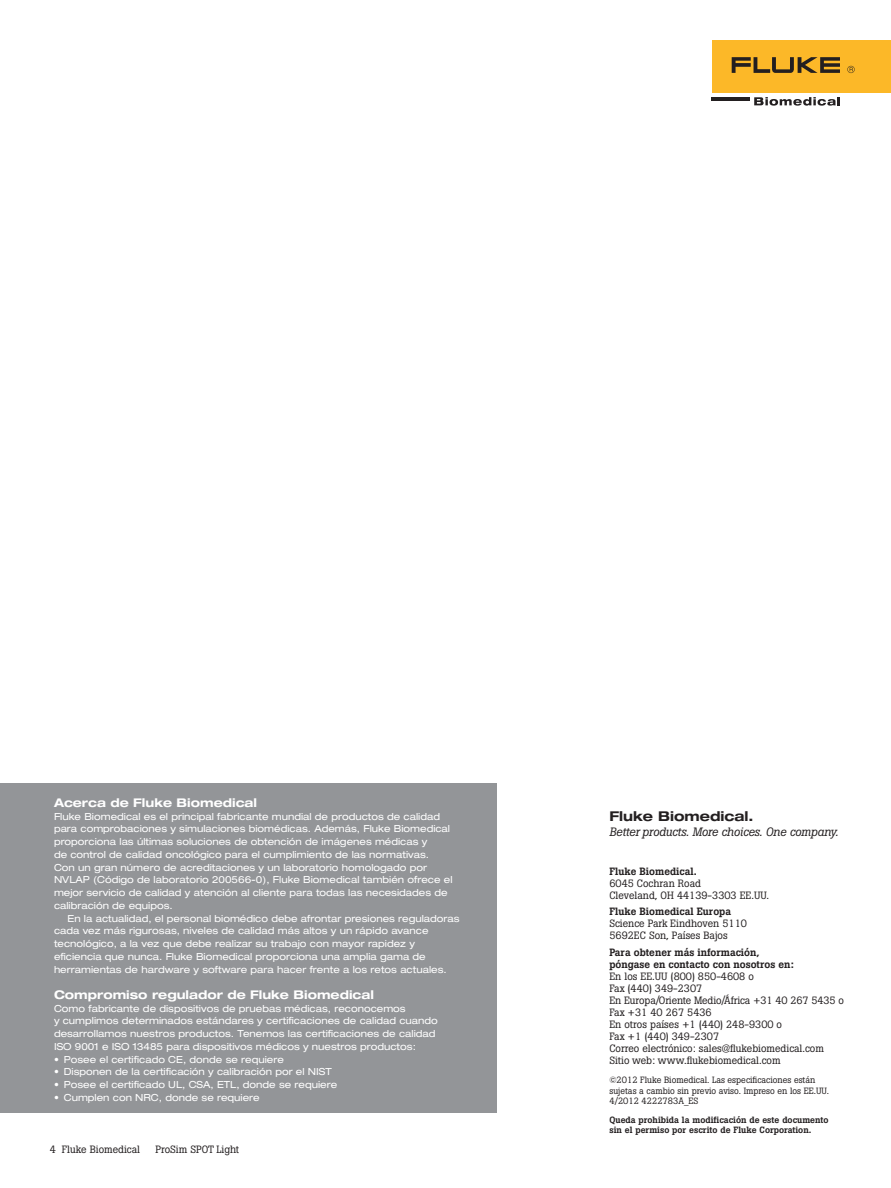
<style>
.page{position:relative;width:891px;height:1188px;background:#fff}
.page>*{position:absolute;margin:0;border:0;box-sizing:border-box;transform-origin:0 0}
.t1{font:700 expanded 13.5px "Helvetica Neue LT Std";color:#231f20}
.t2{font:700 expanded 12px "Helvetica Neue LT Std";color:#fff}
.t3{font:italic 12px "Boton Pro";letter-spacing:-.01em;color:#231f20}
.t4{font:10.5px/12px "Boton Pro";color:#231f20}
.t5{font:500 10.5px/12px "Boton Pro";color:#231f20}
.t6{font:expanded 9.75px/12.8px "Helvetica Neue LT Std";color:#fff}
.t7{font:9px/10.5px "Boton Pro";color:#231f20}
.t8{font:500 9px/9.8px "Boton Pro";color:#231f20}
</style>
<div class="page">
<div style="left:712px;top:40px;width:179px;height:53px;background:#fcb828"></div>
<svg style="left:732px;top:57px;width:108px;height:16px"></svg>
<svg style="left:847px;top:66px;width:8px;height:7px"></svg>
<hr style="left:712px;top:97px;width:38px;height:4px;background:#231f20">
<svg style="left:754px;top:97px;width:86px;height:9px"></svg>
<div style="left:0;top:783px;width:496px;height:330px;background:#939598"></div>
<p class="t2" style="left:54px;top:795px;width:205px">Acerca de Fluke Biomedical</p>
<p class="t6" style="left:54px;top:810px;width:400px">Fluke Biomedical es el principal fabricante mundial de productos de calidad para comprobaciones y simulaciones biomédicas. Además, Fluke Biomedical proporciona las últimas soluciones de obtención de imágenes médicas y<br>de control de calidad oncológico para el cumplimiento de las normativas.<br>Con un gran número de acreditaciones y un laboratorio homologado por NVLAP (Código de laboratorio 200566-0), Fluke Biomedical también ofrece el mejor servicio de calidad y atención al cliente para todas las necesidades de calibración de equipos.</p>
<p class="t6" style="left:54px;top:912px;width:407px;text-indent:14px">En la actualidad, el personal biomédico debe afrontar presiones reguladoras cada vez más rigurosas, niveles de calidad más altos y un rápido avance tecnológico, a la vez que debe realizar su trabajo con mayor rapidez y eficiencia que nunca. Fluke Biomedical proporciona una amplia gama de herramientas de hardware y software para hacer frente a los retos actuales.</p>
<p class="t2" style="left:54px;top:987px;width:321px">Compromiso regulador de Fluke Biomedical</p>
<p class="t6" style="left:54px;top:1002px;width:385px">Como fabricante de dispositivos de pruebas médicas, reconocemos<br>y cumplimos determinados estándares y certificaciones de calidad cuando desarrollamos nuestros productos. Tenemos las certificaciones de calidad ISO 9001 e ISO 13485 para dispositivos médicos y nuestros productos:</p>
<p class="t6" style="left:54px;top:1053px;width:231px">• Posee el certificado CE, donde se requiere</p>
<p class="t6" style="left:54px;top:1065px;width:279px">• Disponen de la certificación y calibración por el NIST</p>
<p class="t6" style="left:54px;top:1078px;width:285px">• Posee el certificado UL, CSA, ETL, donde se requiere</p>
<p class="t6" style="left:54px;top:1091px;width:207px">• Cumplen con NRC, donde se requiere</p>
<p class="t4" style="left:50px;top:1143px;width:92px">4 Fluke Biomedical</p>
<p class="t4" style="left:155px;top:1143px;width:85px">ProSim SPOT Light</p>
<h1 class="t1" style="left:609px;top:807px;width:146px">Fluke Biomedical.</h1>
<p class="t3" style="left:609px;top:824px;width:231px">Better products. More choices. One company.</p>
<p class="t5" style="left:609px;top:865px;width:89px">Fluke Biomedical.</p>
<p class="t4" style="left:609px;top:877px;width:161px">6045 Cochran Road<br>Cleveland, OH 44139-3303 EE.UU.</p>
<p class="t5" style="left:609px;top:906px;width:123px">Fluke Biomedical Europa</p>
<p class="t4" style="left:609px;top:918px;width:139px">Science Park Eindhoven 5110<br>5692EC Son, Países Bajos</p>
<p class="t5" style="left:609px;top:946px;width:186px">Para obtener más información, póngase en contacto con nosotros en:</p>
<p class="t4" style="left:609px;top:970px;width:236px">En los EE.UU (800) 850-4608 o<br>Fax (440) 349-2307<br>En Europa/Oriente Medio/África +31 40 267 5435 o<br>Fax +31 40 267 5436<br>En otros países +1 (440) 248-9300 o<br>Fax +1 (440) 349-2307<br>Correo electrónico: sales@flukebiomedical.com<br>Sitio web: www.flukebiomedical.com</p>
<p class="t7" style="left:609px;top:1075px;width:221px">©2012 Fluke Biomedical. Las especificaciones están sujetas a cambio sin previo aviso. Impreso en los EE.UU.<br>4/2012 4222783A_ES</p>
<p class="t8" style="left:609px;top:1115px;width:221px">Queda prohibida la modificación de este documento sin el permiso por escrito de Fluke Corporation.</p>
</div>
